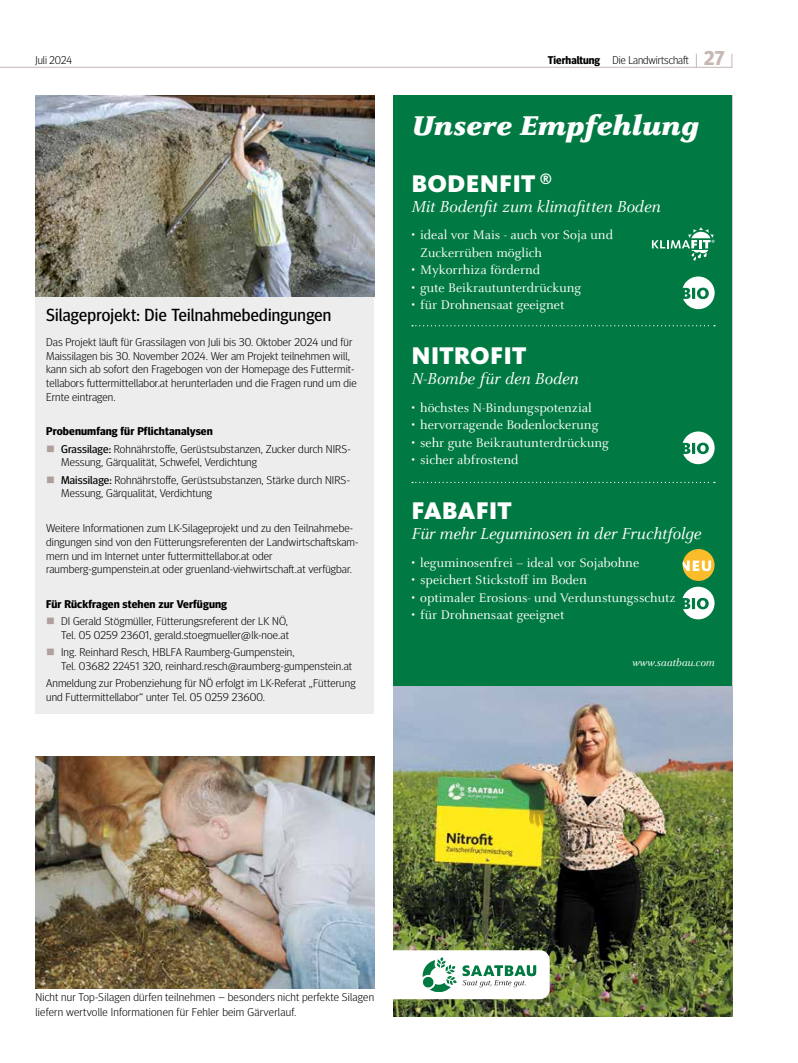
<style>
.page{position:relative;width:798px;height:1063px;background:#fff}
.page>*{position:absolute;margin:0;border:0;box-sizing:border-box;transform-origin:0 0}
.t1{font:italic 900 30px "Celeste Pro";letter-spacing:-.005em;color:#fff}
.t2{font:900 25px "Kievit Pro";color:#fff}
.t3{font:italic 17.5px "Celeste Pro";letter-spacing:-.005em;color:#fff}
.t4{font:17.5px "Meta Head OT";letter-spacing:.015em;color:#000}
.t5{font:13.75px/17.5px "Celeste Pro";color:#fff}
.t6{font:300 11.25px/13.8px "Meta Head OT";letter-spacing:.01em;color:#000;scale:1.05 1}
.t7{font:300 11.25px "Meta Head OT";letter-spacing:.01em;color:#000}
.t8{font:700 11.25px "Meta Head OT";letter-spacing:.01em;color:#000;scale:1.05 1}
.t9{font:italic 11.25px "Celeste Pro";color:#fff}
.s1{font-weight:700}
.s2{font-weight:700;font-size:20px;color:#c6b7b4}
.s3{font-weight:400}
</style>
<div class="page">
<hr style="left:0;top:67px;width:732px;height:1px;background:#c6b7b4">
<svg style="left:731px;top:54px;width:1px;height:13px"></svg>
<svg style="left:695px;top:54px;width:1px;height:14px"></svg>
<div style="left:393px;top:96px;width:339px;height:599px;background:#007a42"></div>
<img style="left:393px;top:687px;width:339px;height:330px">
<svg style="left:393px;top:950px;width:156px;height:49px"></svg>
<svg style="left:651px;top:227px;width:63px;height:34px"></svg>
<svg style="left:682px;top:276px;width:32px;height:33px"></svg>
<svg style="left:682px;top:432px;width:32px;height:32px"></svg>
<svg style="left:682px;top:587px;width:32px;height:32px"></svg>
<div style="left:682px;top:549px;width:32px;height:32px;background:#fabc2a;border-radius:50%"></div>
<svg style="left:682px;top:561px;width:28px;height:10px"></svg>
<svg style="left:412px;top:325px;width:302px;height:1px"></svg>
<svg style="left:412px;top:482px;width:302px;height:1px"></svg>
<img style="left:35px;top:757px;width:339px;height:231px">
<img style="left:35px;top:96px;width:339px;height:201px">
<div style="left:35px;top:297px;width:339px;height:417px;background:#eeeded"></div>
<p class="t7" style="left:35px;top:53px;width:38px">Juli 2024</p>
<p class="t7" style="left:547px;top:53px;width:178px"><span class="s1">Tierhaltung</span> Die Landwirtschaft <span class="s2">27</span></p>
<h3 class="t4" style="left:46px;top:305px;width:286px">Silageprojekt: Die Teilnahmebedingungen</h3>
<p class="t6" style="left:46px;top:335px;width:297px">Das Projekt läuft für Grassilagen von Juli bis 30. Oktober 2024 und für Maissilagen bis 30. November 2024. Wer am Projekt teilnehmen will, kann sich ab sofort den Fragebogen von der Homepage des Futtermit&shy;tellabors futtermittellabor.at herunterladen und die Fragen rund um die Ernte eintragen.</p>
<p class="t6" style="left:61px;top:423px;width:277px;line-height:17.2px;text-indent:-15px"><span class="s1">Probenumfang für Pflichtanalysen<br></span><span class="s3">Grassilage:</span> Rohnährstoffe, Gerüstsubstanzen, Zucker durch NIRS-</p>
<p class="t6" style="left:61px;top:454px;width:276px;line-height:17.2px">Messung, Gärqualität, Schwefel, Verdichtung<br><span class="s3">Maissilage:</span> Rohnährstoffe, Gerüstsubstanzen, Stärke durch NIRS-</p>
<p class="t6" style="left:61px;top:486px;width:145px">Messung, Gärqualität, Verdichtung</p>
<p class="t6" style="left:46px;top:521px;width:299px">Weitere Informationen zum LK-Silageprojekt und zu den Teilnahmebe&shy;dingungen sind von den Fütterungsreferenten der Landwirtschaftskam&shy;mern und im Internet unter futtermittellabor.at oder raumberg-gumpenstein.at oder gruenland-viehwirtschaft.at verfügbar.</p>
<p class="t8" style="left:46px;top:597px;width:174px">Für Rückfragen stehen zur Verfügung</p>
<p class="t6" style="left:61px;top:614px;width:218px">DI Gerald Stögmüller, Fütterungsreferent der LK NÖ,<br>Tel. 05 0259 23601, gerald.stoegmueller@lk-noe.at</p>
<p class="t6" style="left:61px;top:645px;width:278px">Ing. Reinhard Resch, HBLFA Raumberg-Gumpenstein,<br>Tel. 03682 22451 320, reinhard.resch@raumberg-gumpenstein.at</p>
<p class="t6" style="left:46px;top:676px;width:296px">Anmeldung zur Probenziehung für NÖ erfolgt im LK-Referat „Fütterung und Futtermittellabor“ unter Tel. 05 0259 23600.</p>
<h1 class="t1" style="left:411px;top:106px;width:289px">Unsere Empfehlung</h1>
<h2 class="t2" style="left:411px;top:168px;width:142px">BODENFIT <sup>®</sup></h2>
<h3 class="t3" style="left:411px;top:196px;width:250px">Mit Bodenfit zum klimafitten Boden</h3>
<p class="t5" style="left:420px;top:226px;width:194px;text-indent:-9px">• ideal vor Mais - auch vor Soja und<br>Zuckerrüben möglich</p>
<p class="t5" style="left:411px;top:261px;width:130px">• Mykorrhiza fördernd</p>
<p class="t5" style="left:411px;top:279px;width:171px">• gute Beikrautunterdrückung</p>
<p class="t5" style="left:411px;top:296px;width:154px">• für Drohnensaat geeignet</p>
<h2 class="t2" style="left:411px;top:341px;width:116px">NITROFIT</h2>
<h3 class="t3" style="left:411px;top:368px;width:168px">N-Bombe für den Boden</h3>
<p class="t5" style="left:411px;top:399px;width:182px">• höchstes N-Bindungspotenzial</p>
<p class="t5" style="left:411px;top:416px;width:188px">• hervorragende Bodenlockerung</p>
<p class="t5" style="left:411px;top:434px;width:199px">• sehr gute Beikrautunterdrückung</p>
<p class="t5" style="left:411px;top:451px;width:108px">• sicher abfrostend</p>
<h2 class="t2" style="left:411px;top:496px;width:102px">FABAFIT</h2>
<h3 class="t3" style="left:411px;top:523px;width:291px">Für mehr Leguminosen in der Fruchtfolge</h3>
<p class="t5" style="left:411px;top:554px;width:229px">• leguminosenfrei – ideal vor Sojabohne</p>
<p class="t5" style="left:411px;top:571px;width:177px">• speichert Stickstoff im Boden</p>
<p class="t5" style="left:411px;top:589px;width:265px">• optimaler Erosions- und Verdunstungsschutz</p>
<p class="t5" style="left:411px;top:606px;width:154px">• für Drohnensaat geeignet</p>
<p class="t9" style="left:631px;top:655px;width:84px">www.saatbau.com</p>
<p class="t6" style="left:35px;top:990px;width:324px;line-height:14.4px">Nicht nur Top-Silagen dürfen teilnehmen – besonders nicht perfekte Silagen liefern wertvolle Informationen für Fehler beim Gärverlauf.</p>
</div>
